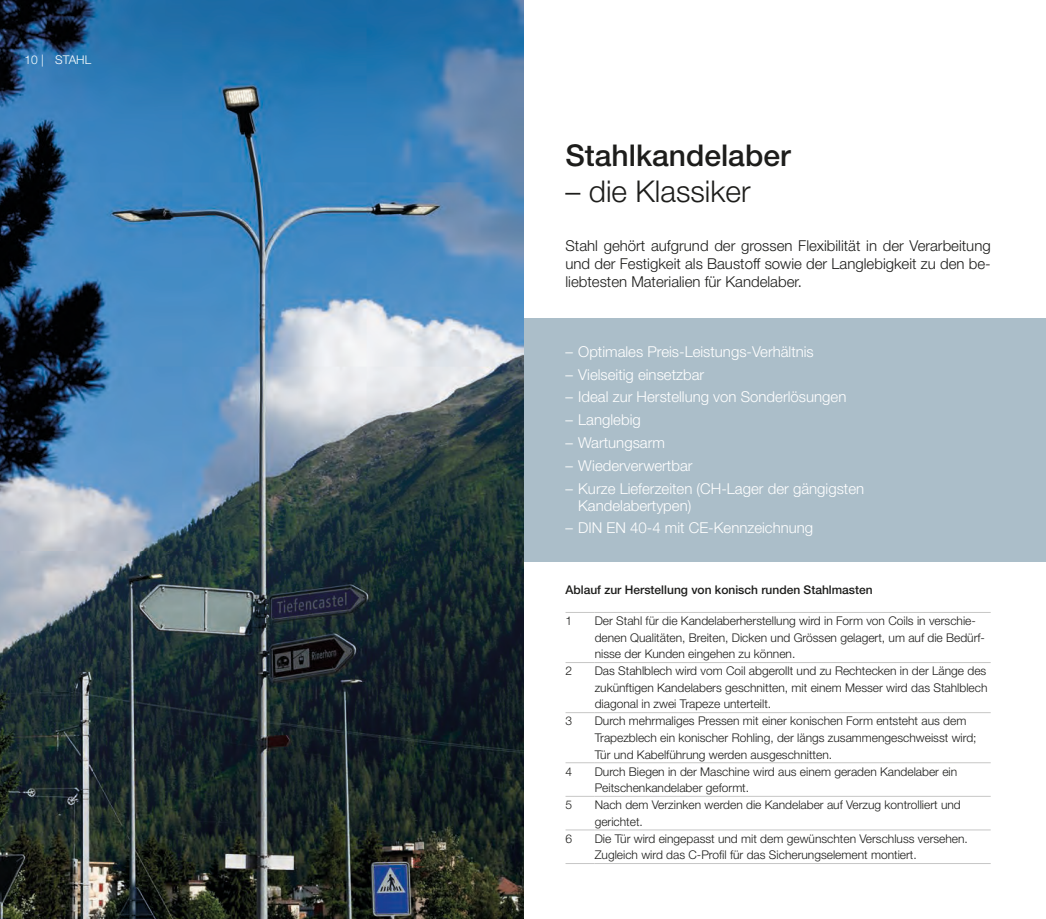
<style>
.page{position:relative;width:1046px;height:919px;background:#fff}
.page>*{position:absolute;margin:0;border:0;box-sizing:border-box;transform-origin:0 0}
.t1{font:500 30px "Helvetica Neue LT Pro";color:#1d1d1b}
.t2{font:300 30px "Helvetica Neue LT Pro";color:#1d1d1b}
.t3{font:300 15px/16.5px "Helvetica Neue LT Pro";color:#fff}
.t4{font:300 15px/18px "Helvetica Neue LT Pro";color:#1d1d1b;text-align:justify}
.t5{font:300 12px/16.5px "Helvetica Neue LT Pro";color:#1d1d1b}
.t6{font:500 12px "Helvetica Neue LT Pro";color:#1d1d1b}
.t7{font:300 12px "Helvetica Neue LT Pro";color:#fff}
</style>
<div class="page">
<div style="left:523px;top:318px;width:523px;height:243px;background:#abbec9"></div>
<img style="left:0;top:0;width:523px;height:918px">
<svg style="left:566px;top:612px;width:29px;height:1px"></svg>
<hr style="left:595px;top:612px;width:396px;height:1px;background:#c7c7c6">
<svg style="left:566px;top:662px;width:29px;height:1px"></svg>
<hr style="left:595px;top:662px;width:396px;height:1px;background:#c7c7c6">
<svg style="left:566px;top:712px;width:29px;height:1px"></svg>
<hr style="left:595px;top:712px;width:396px;height:1px;background:#c7c7c6">
<svg style="left:566px;top:762px;width:29px;height:1px"></svg>
<hr style="left:595px;top:762px;width:396px;height:1px;background:#c7c7c6">
<svg style="left:566px;top:796px;width:29px;height:1px"></svg>
<hr style="left:595px;top:796px;width:396px;height:1px;background:#c7c7c6">
<svg style="left:566px;top:829px;width:29px;height:1px"></svg>
<hr style="left:595px;top:829px;width:396px;height:1px;background:#c7c7c6">
<svg style="left:566px;top:863px;width:29px;height:1px"></svg>
<hr style="left:595px;top:863px;width:396px;height:1px;background:#c7c7c6">
<p class="t7" style="left:25px;top:52px;width:21px">10 |</p>
<p class="t7" style="left:55px;top:52px;width:37px">STAHL</p>
<h1 class="t1" style="left:566px;top:137px;width:227px">Stahlkandelaber</h1>
<h1 class="t2" style="left:566px;top:173px;width:187px">– die Klassiker</h1>
<p class="t4" style="left:566px;top:236px;width:427px">Stahl gehört aufgrund der grossen Flexibilität in der Verarbeitung und der Festigkeit als Baustoff sowie der Langlebigkeit zu den be&shy;liebtesten Materialien für Kandelaber.</p>
<p class="t3" style="left:566px;top:343px;width:250px">– Optimales Preis-Leistungs-Verhältnis</p>
<p class="t3" style="left:566px;top:365px;width:140px">– Vielseitig einsetzbar</p>
<p class="t3" style="left:566px;top:388px;width:282px">– Ideal zur Herstellung von Sonderlösungen</p>
<p class="t3" style="left:566px;top:411px;width:77px">– Langlebig</p>
<p class="t3" style="left:566px;top:434px;width:101px">– Wartungsarm</p>
<p class="t3" style="left:566px;top:457px;width:129px">– Wiederverwertbar</p>
<p class="t3" style="left:578px;top:480px;width:287px;text-indent:-13px">– Kurze Lieferzeiten (CH-Lager der gängigsten<br>Kandelabertypen)</p>
<p class="t3" style="left:566px;top:519px;width:249px">– DIN EN 40-4 mit CE-Kennzeichnung</p>
<p class="t6" style="left:566px;top:583px;width:309px">Ablauf zur Herstellung von konisch runden Stahlmasten</p>
<p class="t5" style="left:566px;top:612px;width:8px">1</p>
<p class="t5" style="left:595px;top:612px;width:392px">Der Stahl für die Kandelaberherstellung wird in Form von Coils in verschie&shy;denen Qualitäten, Breiten, Dicken und Grössen gelagert, um auf die Bedürf&shy;nisse der Kunden eingehen zu können.</p>
<p class="t5" style="left:566px;top:662px;width:8px">2</p>
<p class="t5" style="left:595px;top:662px;width:394px;text-align:justify">Das Stahlblech wird vom Coil abgerollt und zu Rechtecken in der Länge des zukünftigen Kandelabers geschnitten, mit einem Messer wird das Stahlblech diagonal in zwei Trapeze unterteilt.</p>
<p class="t5" style="left:566px;top:712px;width:8px">3</p>
<p class="t5" style="left:595px;top:712px;width:383px">Durch mehrmaliges Pressen mit einer konischen Form entsteht aus dem<br>Trapezblech ein konischer Rohling, der längs zusammengeschweisst wird;<br>Tür und Kabelführung werden ausgeschnitten.</p>
<p class="t5" style="left:566px;top:762px;width:8px">4</p>
<p class="t5" style="left:595px;top:762px;width:364px">Durch Biegen in der Maschine wird aus einem geraden Kandelaber ein<br>Peitschenkandelaber geformt.</p>
<p class="t5" style="left:566px;top:796px;width:8px">5</p>
<p class="t5" style="left:595px;top:796px;width:368px">Nach dem Verzinken werden die Kandelaber auf Verzug kontrolliert und gerichtet.</p>
<p class="t5" style="left:566px;top:829px;width:8px">6</p>
<p class="t5" style="left:595px;top:829px;width:375px">Die Tür wird eingepasst und mit dem gewünschten Verschluss versehen.<br>Zugleich wird das C-Profil für das Sicherungselement montiert.</p>
</div>
